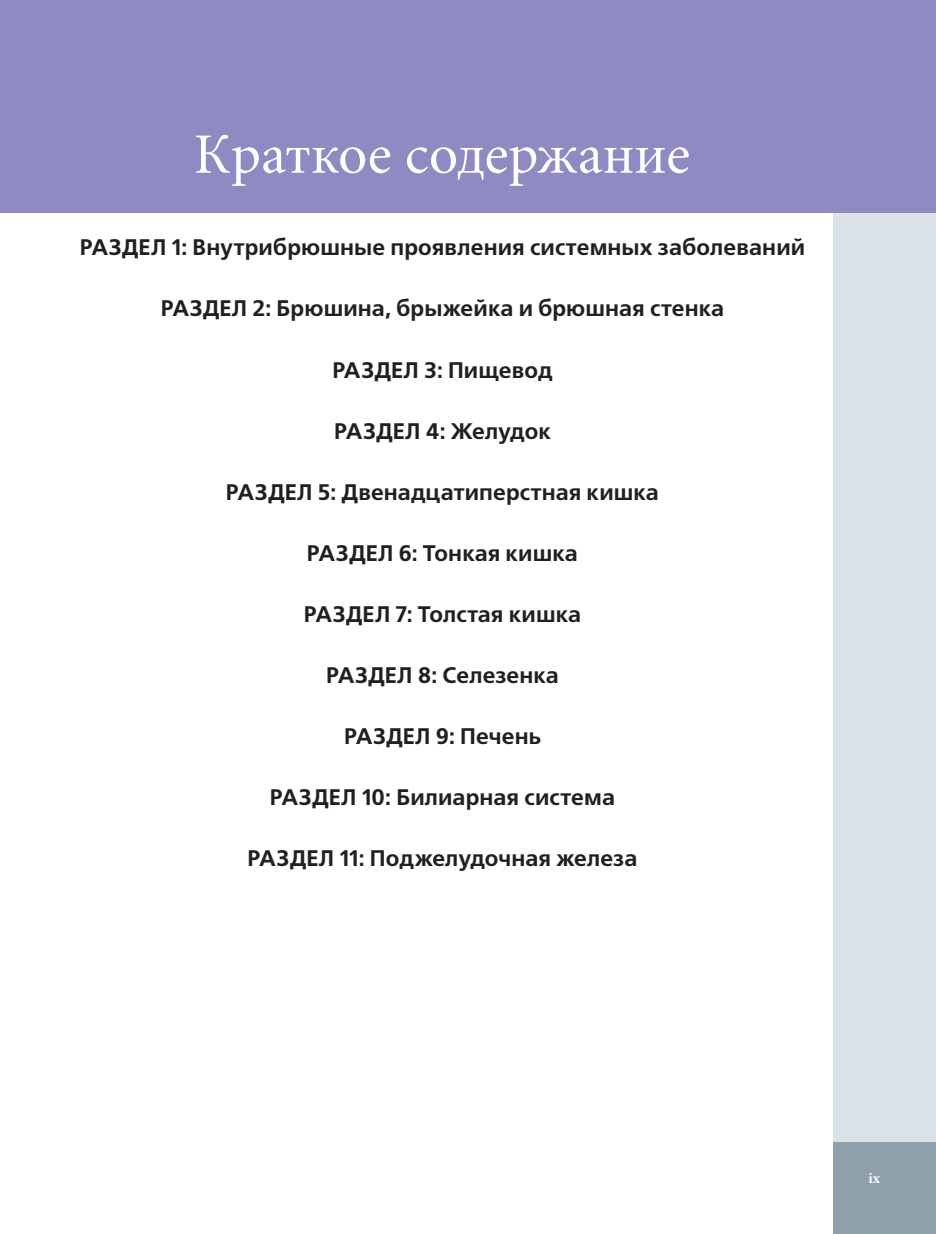
<style>
.page{position:relative;width:936px;height:1234px;background:#fff}
.page>*{position:absolute;margin:0;border:0;box-sizing:border-box;transform-origin:0 0}
.t1{font:57px "Minion Cyr";color:#fff}
.t2{font:700 22.5px "Free Set C";letter-spacing:.005em;color:#231f20}
.t3{font:700 15px "Minion Cyr";color:#fff}
</style>
<div class="page">
<div style="left:833px;top:0;width:102px;height:1142px;background:#dae2e7"></div>
<div style="left:833px;top:1142px;width:102px;height:91px;background:#8fa0aa"></div>
<div style="left:0;top:0;width:935px;height:213px;background:#908ac2"></div>
<h1 class="t1" style="left:194px;top:120px;width:497px">Краткое содержание</h1>
<p class="t2" style="left:80px;top:235px;width:727px">РАЗДЕЛ 1: Внутрибрюшные проявления системных заболеваний</p>
<p class="t2" style="left:161px;top:296px;width:565px">РАЗДЕЛ 2: Брюшина, брыжейка и брюшная стенка</p>
<p class="t2" style="left:332px;top:357px;width:222px">РАЗДЕЛ 3: Пищевод</p>
<p class="t2" style="left:334px;top:418px;width:218px">РАЗДЕЛ 4: Желудок</p>
<p class="t2" style="left:226px;top:479px;width:434px">РАЗДЕЛ 5: Двенадцатиперстная кишка</p>
<p class="t2" style="left:307px;top:540px;width:272px">РАЗДЕЛ 6: Тонкая кишка</p>
<p class="t2" style="left:304px;top:601px;width:279px">РАЗДЕЛ 7: Толстая кишка</p>
<p class="t2" style="left:326px;top:662px;width:234px">РАЗДЕЛ 8: Селезенка</p>
<p class="t2" style="left:344px;top:723px;width:198px">РАЗДЕЛ 9: Печень</p>
<p class="t2" style="left:270px;top:784px;width:346px">РАЗДЕЛ 10: Билиарная система</p>
<p class="t2" style="left:247px;top:845px;width:391px">РАЗДЕЛ 11: Поджелудочная железа</p>
<p class="t3" style="left:868px;top:1169px;width:13px">ix</p>
</div>
